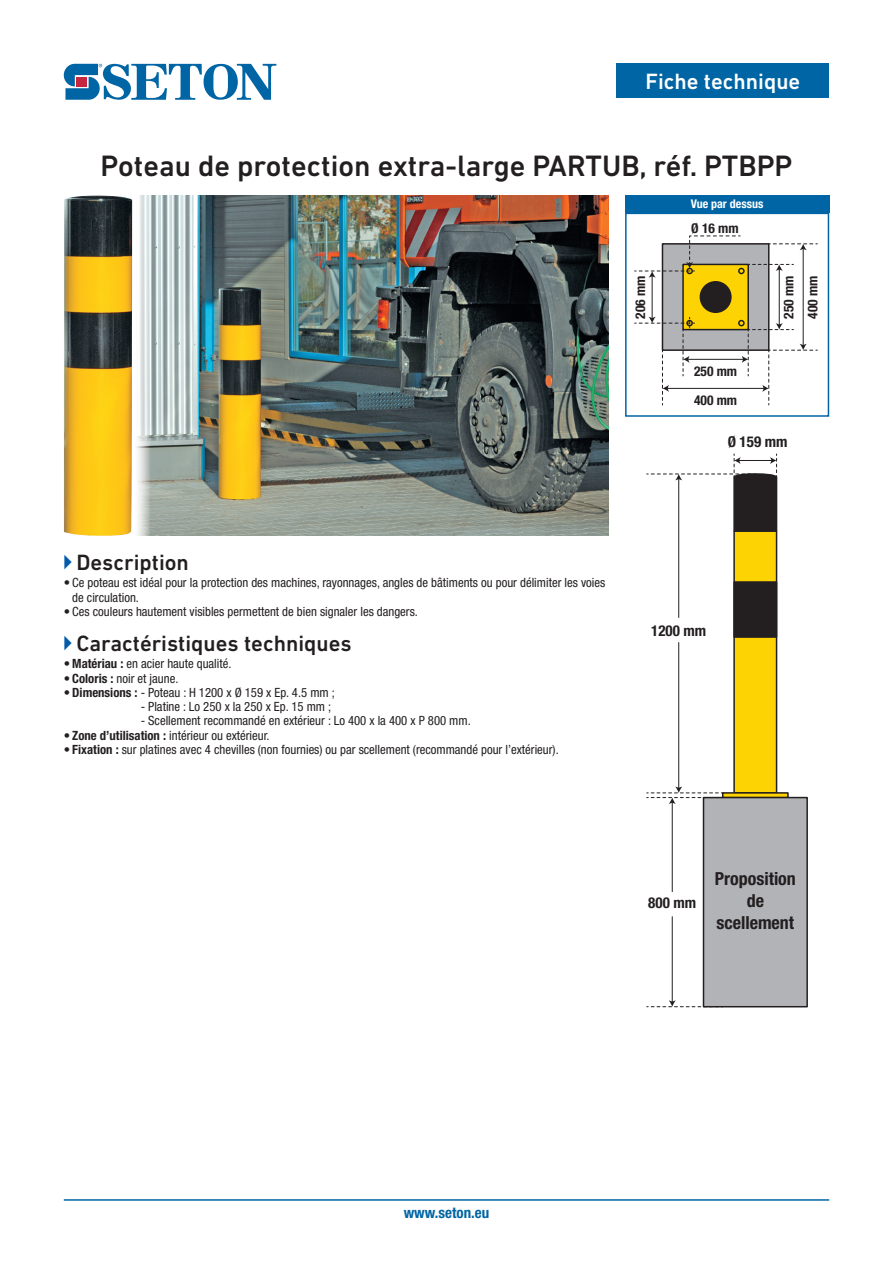
<style>
.page{position:relative;width:893px;height:1263px;background:#fff}
.page>*{position:absolute;margin:0;border:0;box-sizing:border-box;transform-origin:0 0}
.t1{font:500 30px "DIN Next LT Pro";color:#231f20}
.t2{font:500 22.5px "DIN Next LT Pro";color:#231f20}
.t3{font:500 22.5px "DIN Next LT Pro";color:#fff}
.t4{font:700 condensed 18px/21.6px "Helvetica Neue LT Pro";color:#231f20;text-align:center}
.t5{font:700 condensed 15px "Helvetica Neue LT Pro";color:#231f20}
.t6{font:700 condensed 15px "Helvetica Neue LT Pro";color:#0065a4}
.t7{font:700 condensed 13.5px "Helvetica Neue LT Pro";color:#231f20}
.t8{font:condensed 12.75px/14.2px "Helvetica Neue LT Pro";color:#231f20}
.t9{font:700 condensed 12px "Helvetica Neue LT Pro";color:#fff}
.s1{font-family:"Abacus Three S Si";font-weight:400;font-size:16.5px;color:#015aaa}
.s2{font-weight:700}
</style>
<div class="page">
<svg style="left:64px;top:64px;width:212px;height:36px"></svg>
<hr style="left:64px;top:1199px;width:765px;height:2px;background:#0065a4">
<div style="left:617px;top:64px;width:212px;height:34px;background:#0065a4"></div>
<img style="left:64px;top:196px;width:68px;height:340px">
<svg style="left:635px;top:235px;width:182px;height:170px"></svg>
<div style="left:625px;top:213px;width:204px;height:204px;border:2px solid #0065a4"></div>
<div style="left:733px;top:530px;width:44px;height:264px;background:#fed304;border:2px solid #231f20"></div>
<div style="left:733px;top:581px;width:44px;height:57px;background:#231f20;border:2px solid #231f20"></div>
<svg style="left:723px;top:792px;width:66px;height:5px"></svg>
<div style="left:703px;top:797px;width:104px;height:210px;background:#b2b3b7"></div>
<div style="left:703px;top:797px;width:105px;height:210px;border:2px solid #231f20"></div>
<hr style="left:678px;top:478px;width:1px;height:139px;background:#231f20">
<hr style="left:678px;top:642px;width:1px;height:146px;background:#231f20">
<hr style="left:672px;top:802px;width:1px;height:90px;background:#231f20">
<svg style="left:647px;top:786px;width:76px;height:18px"></svg>
<hr style="left:672px;top:917px;width:1px;height:85px;background:#231f20">
<svg style="left:647px;top:1000px;width:76px;height:7px"></svg>
<svg style="left:647px;top:454px;width:131px;height:78px"></svg>
<img style="left:136px;top:196px;width:472px;height:340px">
<div style="left:625px;top:196px;width:204px;height:17px;background:#0065a4"></div>
<h2 class="t3" style="left:645px;top:69px;width:156px">Fiche technique</h2>
<h1 class="t1" style="left:100px;top:148px;width:694px">Poteau de protection extra-large PARTUB, réf. PTBPP</h1>
<p class="t9" style="left:691px;top:197px;width:74px">Vue par dessus</p>
<p class="t7" style="left:691px;top:220px;width:49px">Ø 16 mm</p>
<p class="t7" style="left:632px;top:319px;width:45px;rotate:-90deg">206 mm</p>
<p class="t7" style="left:780px;top:319px;width:45px;rotate:-90deg">250 mm</p>
<p class="t7" style="left:804px;top:319px;width:45px;rotate:-90deg">400 mm</p>
<p class="t7" style="left:694px;top:363px;width:45px">250 mm</p>
<p class="t7" style="left:694px;top:392px;width:45px">400 mm</p>
<p class="t5" style="left:728px;top:433px;width:61px">Ø 159 mm</p>
<h2 class="t2" style="left:64px;top:549px;width:127px"><span class="s1">A</span> Description</h2>
<p class="t8" style="left:72px;top:576px;width:534px;text-indent:-9px">• Ce poteau est idéal pour la protection des machines, rayonnages, angles de bâtiments ou pour délimiter les voies de circulation.</p>
<p class="t8" style="left:64px;top:604px;width:356px">• Ces couleurs hautement visibles permettent de bien signaler les dangers.</p>
<h2 class="t2" style="left:64px;top:630px;width:289px"><span class="s1">A</span> Caractéristiques techniques</h2>
<p class="t8" style="left:64px;top:656px;width:169px">• <span class="s2">Matériau :</span> en acier haute qualité.</p>
<p class="t8" style="left:64px;top:671px;width:116px">• <span class="s2">Coloris :</span> noir et jaune.</p>
<p class="t8" style="left:64px;top:685px;width:273px">• <span class="s2">Dimensions :</span> - Poteau : H 1200 x Ø 159 x Ep. 4.5 mm ;</p>
<p class="t8" style="left:141px;top:699px;width:192px">- Platine : Lo 250 x la 250 x Ep. 15 mm ;</p>
<p class="t8" style="left:141px;top:713px;width:332px">- Scellement recommandé en extérieur : Lo 400 x la 400 x P 800 mm.</p>
<p class="t8" style="left:64px;top:728px;width:207px">• <span class="s2">Zone d’utilisation :</span> intérieur ou extérieur.</p>
<p class="t8" style="left:64px;top:742px;width:496px">• <span class="s2">Fixation :</span> sur platines avec 4 chevilles (non fournies) ou par scellement (recommandé pour l’extérieur).</p>
<p class="t5" style="left:651px;top:621px;width:57px">1200 mm</p>
<p class="t5" style="left:648px;top:893px;width:49px">800 mm</p>
<h3 class="t4" style="left:715px;top:868px;width:83px">Proposition de scellement</h3>
<p class="t6" style="left:404px;top:1204px;width:87px">www.seton.eu</p>
</div>
